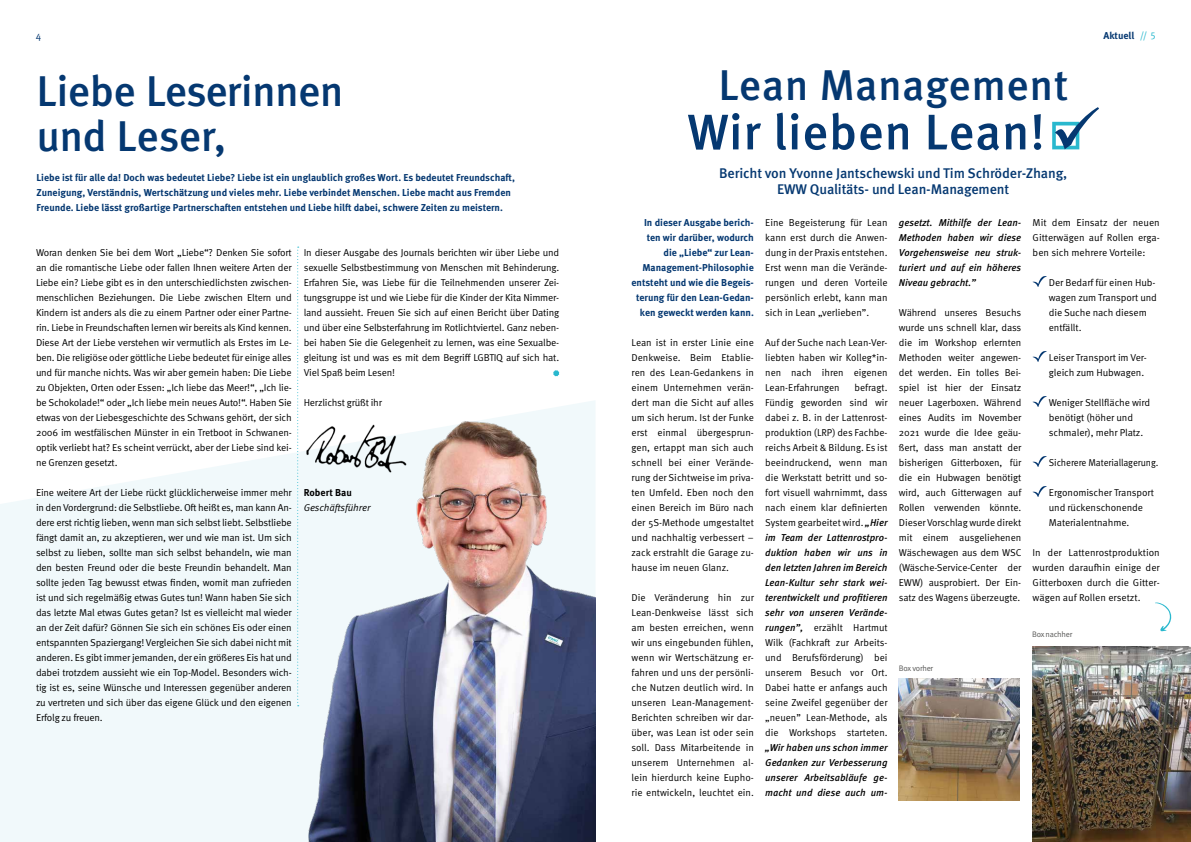
<style>
.page{position:relative;width:1191px;height:842px;background:#fff}
.page>*{position:absolute;margin:0;border:0;box-sizing:border-box;transform-origin:0 0}
.t1{font:500 50px "Meta Pro";letter-spacing:.01em;color:#053871}
.t2{font:500 43px/45px "Meta Pro";letter-spacing:-.01em;color:#053871}
.t3{font:500 43px "Meta Pro";letter-spacing:.01em;color:#053871}
.t4{font:500 14px/16.8px "Meta Pro";letter-spacing:-.01em;color:#053871;text-align:center}
.t5{font:10px/15px "Meta Pro Norm";letter-spacing:-.01em;color:#000;text-align:justify}
.t6{font:700 10px/15px "Meta Pro";color:#053871;text-align:right}
.t7{font:italic 500 10px/15px "Meta Pro";color:#000;text-align:justify}
.t8{font:10px "Meta Pro Norm";letter-spacing:-.01em;color:#000;scale:.94 1}
.t9{font:10px "Meta Pro Norm Ita";letter-spacing:-.01em;color:#000}
.t10{font:700 10px "Meta Pro";color:#000}
.t11{font:10px "Meta Pro Norm";color:#29b8ce}
.t12{font:10px "Meta Pro Norm";color:#053871}
.t13{font:8px "Meta Pro Norm";letter-spacing:-.03em;color:#575756}
.s1{font-family:"Meta Pro";font-weight:500;font-style:italic}
</style>
<div class="page">
<svg style="left:0;top:401px;width:595px;height:441px;fill:#f1f9fb"></svg>
<svg style="left:1052px;top:107px;width:47px;height:42px"></svg>
<svg style="left:1032px;top:276px;width:14px;height:11px"></svg>
<svg style="left:1032px;top:351px;width:14px;height:11px"></svg>
<svg style="left:1032px;top:396px;width:14px;height:11px"></svg>
<svg style="left:1032px;top:456px;width:14px;height:11px"></svg>
<svg style="left:1032px;top:486px;width:14px;height:11px"></svg>
<img style="left:899px;top:678px;width:120px;height:122px">
<img style="left:1032px;top:646px;width:159px;height:196px">
<svg style="left:1155px;top:602px;width:16px;height:29px"></svg>
<svg style="left:553px;top:370px;width:6px;height:6px"></svg>
<img style="left:262px;top:406px;width:333px;height:436px">
<svg style="left:297px;top:247px;width:2px;height:459px"></svg>
<p class="t12" style="left:36px;top:28px;width:7px">4</p>
<p class="t11" style="left:1140px;top:28px;width:17px">// 5</p>
<p class="t6" style="left:1103px;top:27px;width:32px">Aktuell</p>
<h2 class="t2" style="left:37px;top:66px;width:309px">Liebe Leserinnen und Leser,</h2>
<p class="t6" style="left:37px;top:170px;width:480px;text-align:left">Liebe ist für alle da! Doch was bedeutet Liebe? Liebe ist ein unglaublich großes Wort. Es bedeutet Freundschaft,<br>Zuneigung, Verständnis, Wertschätzung und vieles mehr. Liebe verbindet Menschen. Liebe macht aus Fremden<br>Freunde. Liebe lässt großartige Partnerschaften entstehen und Liebe hilft dabei, schwere Zeiten zu meistern.</p>
<p class="t5" style="left:36px;top:245px;width:257px">Woran denken Sie bei dem Wort „Liebe“? Denken Sie sofort an die romantische Liebe oder fallen Ihnen weitere Arten der Liebe ein? Liebe gibt es in den unterschiedlichsten zwischen&shy;menschlichen Beziehungen. Die Liebe zwischen Eltern und Kindern ist anders als die zu einem Partner oder einer Partne&shy;rin. Liebe in Freundschaften lernen wir bereits als Kind kennen.<br>Diese Art der Liebe verstehen wir vermutlich als Erstes im Le&shy;ben. Die religiöse oder göttliche Liebe bedeutet für einige alles und für manche nichts. Was wir aber gemein haben: Die Liebe zu Objekten, Orten oder Essen: „Ich liebe das Meer!“, „Ich lie&shy;be Schokolade!“ oder „Ich liebe mein neues Auto!“. Haben Sie etwas von der Liebesgeschichte des Schwans gehört, der sich 2006 im westfälischen Münster in ein Tretboot in Schwanen&shy;optik verliebt hat? Es scheint verrückt, aber der Liebe sind kei&shy;ne Grenzen gesetzt.</p>
<p class="t5" style="left:36px;top:485px;width:257px">Eine weitere Art der Liebe rückt glücklicherweise immer mehr in den Vordergrund: die Selbstliebe. Oft heißt es, man kann An&shy;dere erst richtig lieben, wenn man sich selbst liebt. Selbstliebe fängt damit an, zu akzeptieren, wer und wie man ist. Um sich selbst zu lieben, sollte man sich selbst behandeln, wie man den besten Freund oder die beste Freundin behandelt. Man sollte jeden Tag bewusst etwas finden, womit man zufrieden ist und sich regelmäßig etwas Gutes tun! Wann haben Sie sich das letzte Mal etwas Gutes getan? Ist es vielleicht mal wieder an der Zeit dafür? Gönnen Sie sich ein schönes Eis oder einen entspannten Spaziergang! Vergleichen Sie sich dabei nicht mit anderen. Es gibt immer jemanden, der ein größeres Eis hat und dabei trotzdem aussieht wie ein Top-Model. Besonders wich&shy;tig ist es, seine Wünsche und Interessen gegenüber anderen zu vertreten und sich über das eigene Glück und den eigenen Erfolg zu freuen.</p>
<p class="t5" style="left:304px;top:245px;width:257px">In dieser Ausgabe des Journals berichten wir über Liebe und sexuelle Selbstbestimmung von Menschen mit Behinderung.<br>Erfahren Sie, was Liebe für die Teilnehmenden unserer Zei&shy;tungsgruppe ist und wie Liebe für die Kinder der Kita Nimmer&shy;land aussieht. Freuen Sie sich auf einen Bericht über Dating und über eine Selbsterfahrung im Rotlichtviertel. Ganz neben&shy;bei haben Sie die Gelegenheit zu lernen, was eine Sexualbe&shy;gleitung ist und was es mit dem Begriff LGBTIQ auf sich hat.<br>Viel Spaß beim Lesen!</p>
<p class="t5" style="left:304px;top:395px;width:80px">Herzlichst grüßt ihr</p>
<p class="t10" style="left:304px;top:485px;width:50px">Robert Bau</p>
<p class="t9" style="left:304px;top:500px;width:69px">Geschäftsführer</p>
<h2 class="t3" style="left:718px;top:52px;width:352px">Lean Management</h2>
<h1 class="t1" style="left:687px;top:93px;width:359px">Wir lieben Lean!</h1>
<h3 class="t4" style="left:719px;top:163px;width:350px">Bericht von Yvonne Jantschewski und Tim Schröder-Zhang,<br>EWW Qualitäts- und Lean-Management</h3>
<p class="t5" style="left:765px;top:215px;width:124px">Eine Begeisterung für Lean kann erst durch die Anwen&shy;dung in der Praxis entstehen.<br>Erst wenn man die Verände&shy;rungen und deren Vorteile persönlich erlebt, kann man sich in Lean „verlieben”.</p>
<p class="t5" style="left:765px;top:335px;width:124px">Auf der Suche nach Lean-Ver&shy;liebten haben wir Kolleg*in&shy;nen nach ihren eigenen Lean-Erfahrungen</p>
<p class="t7" style="left:899px;top:215px;width:124px">gesetzt. Mithilfe der Lean-Methoden haben wir diese Vorgehensweise neu struk&shy;turiert und auf ein höheres Niveau gebracht.”</p>
<p class="t5" style="left:899px;top:305px;width:124px">Während unseres Besuchs wurde uns schnell klar, dass die im Workshop erlernten Methoden weiter angewen&shy;det werden. Ein tolles Bei&shy;spiel ist hier der Einsatz neuer Lagerboxen. Während eines Audits im November 2021 wurde die Idee geäu&shy;ßert, dass man anstatt der bisherigen Gitterboxen, für die ein Hubwagen benötigt wird, auch Gitterwagen auf Rollen verwenden könnte.<br>Dieser Vorschlag wurde direkt mit einem ausgeliehenen Wäschewagen aus dem WSC (Wäsche-Service-Center der EWW) ausprobiert. Der Ein&shy;satz des Wagens überzeugte.</p>
<p class="t6" style="left:631px;top:215px;width:124px">In dieser Ausgabe berich&shy;ten wir darüber, wodurch die „Liebe“ zur Lean-<br>Management-Philosophie entsteht und wie die Begeis&shy;terung für den Lean-Gedan&shy;ken geweckt werden kann.</p>
<p class="t5" style="left:631px;top:335px;width:124px">Lean ist in erster Linie eine Denkweise. Beim Etablie&shy;ren des Lean-Gedankens in einem Unternehmen verän&shy;dert man die Sicht auf alles um sich herum. Ist der Funke erst einmal übergesprun&shy;gen, ertappt man sich auch schnell bei einer Verände&shy;rung der Sichtweise im priva&shy;ten Umfeld. Eben noch den einen Bereich im Büro nach der 5S-Methode umgestaltet und nachhaltig verbessert – zack erstrahlt die Garage zu&shy;hause im neuen Glanz.</p>
<p class="t5" style="left:631px;top:590px;width:124px">Die Veränderung hin zur Lean-Denkweise lässt sich am besten erreichen, wenn wir uns eingebunden fühlen, wenn wir Wertschätzung er&shy;fahren und uns der persönli&shy;che Nutzen deutlich wird. In unseren Lean-Management-Berichten schreiben wir dar&shy;über, was Lean ist oder sein soll. Dass Mitarbeitende in unserem Unternehmen al&shy;lein hierdurch keine Eupho&shy;rie entwickeln, leuchtet ein.</p>
<p class="t5" style="left:1032px;top:215px;width:129px">Mit dem Einsatz der neuen Gitterwägen auf Rollen erga&shy;ben sich mehrere Vorteile:</p>
<p class="t5" style="left:1048px;top:275px;width:110px;text-align:left">Der Bedarf für einen Hub&shy;wagen zum Transport und die Suche nach diesem entfällt.</p>
<p class="t5" style="left:1049px;top:350px;width:100px">Leiser Transport im Ver&shy;gleich zum Hubwagen.</p>
<p class="t5" style="left:1048px;top:395px;width:103px;text-align:left">Weniger Stellfläche wird benötigt (höher und schmaler), mehr Platz.</p>
<p class="t8" style="left:1049px;top:455px;width:118px">Sicherere Materiallagerung.</p>
<p class="t5" style="left:1049px;top:485px;width:107px;text-align:left">Ergonomischer Transport und rückenschonende<br>Materialentnahme.</p>
<p class="t5" style="left:1032px;top:545px;width:129px">In der Lattenrostproduktion wurden daraufhin einige der Gitterboxen durch die Gitter&shy;wägen auf Rollen ersetzt.</p>
<p class="t5" style="left:765px;top:380px;width:124px;text-indent:89px">befragt.<br>Fündig geworden sind wir dabei z. B. in der Lattenrost&shy;produktion (LRP) des Fachbe&shy;reichs Arbeit &amp; Bildung. Es ist beeindruckend, wenn man die Werkstatt betritt und so&shy;fort visuell wahrnimmt, dass nach einem klar definierten System gearbeitet wird. <span class="s1">„Hier</span></p>
<p class="t7" style="left:765px;top:530px;width:124px">im Team der Lattenrostpro&shy;duktion haben wir uns in den letzten Jahren im Bereich Lean-Kultur sehr stark wei&shy;terentwickelt und profitieren sehr von unseren Verände-</p>
<p class="t5" style="left:765px;top:620px;width:124px"><span class="s1">rungen”,</span> erzählt Hartmut Wilk (Fachkraft zur Arbeits&shy;und Berufsförderung) bei unserem Besuch vor Ort.<br>Dabei hatte er anfangs auch seine Zweifel gegenüber der „neuen” Lean-Methode, als die Workshops starteten.</p>
<p class="t7" style="left:765px;top:740px;width:124px">„Wir haben uns schon immer Gedanken zur Verbesserung unserer Arbeitsabläufe ge&shy;macht und diese auch um-</p>
<p class="t13" style="left:1032px;top:628px;width:42px">Box nachher</p>
<p class="t13" style="left:899px;top:662px;width:36px">Box vorher</p>
</div>
